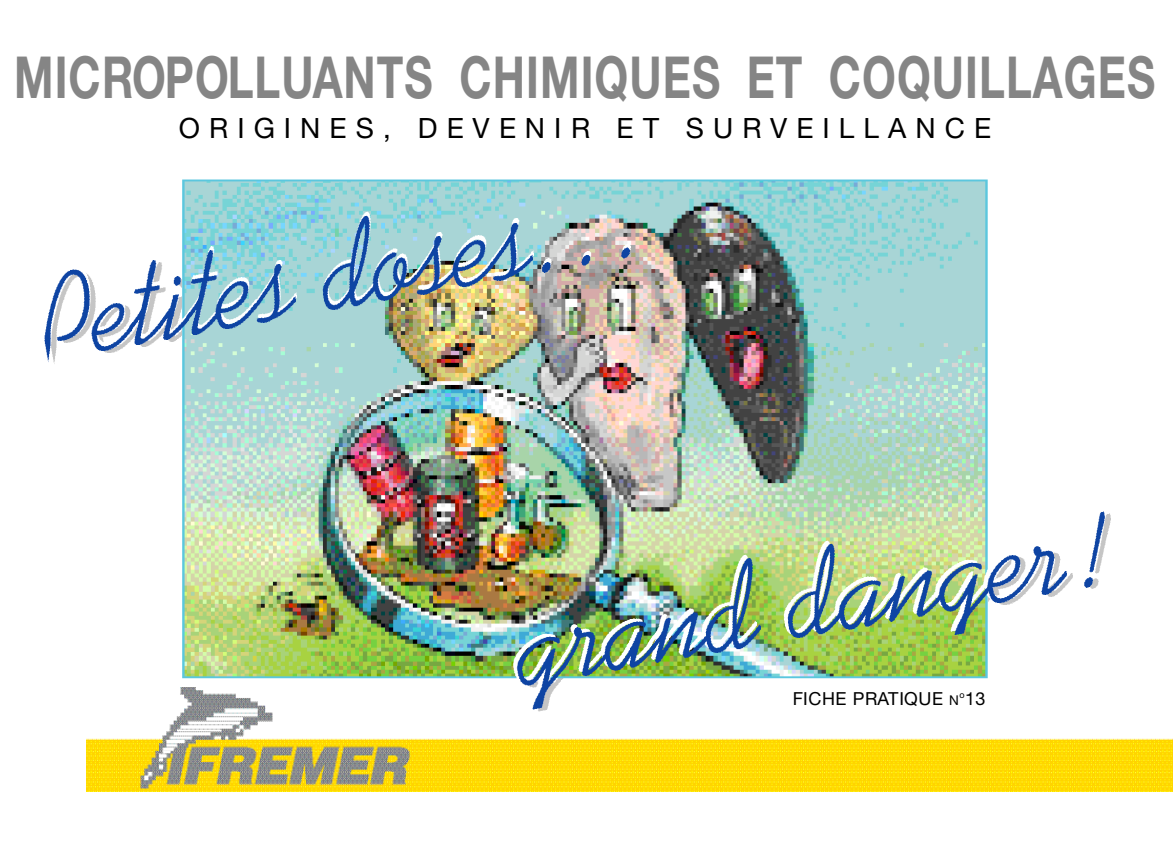
<style>
.page{position:relative;width:1173px;height:850px;background:#fff}
.page>*{position:absolute;margin:0;border:0;box-sizing:border-box;transform-origin:0 0}
.t1{font:700 58px "Helvetica Neue";letter-spacing:.025em;color:#858585;scale:.75 1}
.t2{font:28px "Helvetica Neue";letter-spacing:.325em;color:#000}
.t3{font:18px "Helvetica Neue";letter-spacing:.025em;color:#000}
.s1{font-size:13.4px}
</style>
<div class="page">
<img style="left:995px;top:602px;width:19px;height:2px">
<img style="left:1042px;top:594px;width:16px;height:2px">
<img style="left:1085px;top:514px;width:26px;height:75px">
<img style="left:182px;top:180px;width:806px;height:498px">
<img style="left:180px;top:688px;width:375px;height:21px">
<img style="left:86px;top:709px;width:1087px;height:82px">
<img style="left:498px;top:219px;width:35px;height:57px">
<img style="left:532px;top:243px;width:98px;height:5px">
<img style="left:498px;top:223px;width:34px;height:58px">
<img style="left:530px;top:248px;width:100px;height:25px">
<img style="left:944px;top:559px;width:25px;height:74px">
<img style="left:969px;top:552px;width:19px;height:11px">
<img style="left:948px;top:563px;width:40px;height:73px">
<img style="left:973px;top:556px;width:52px;height:46px">
<img style="left:1010px;top:546px;width:55px;height:48px">
<img style="left:1064px;top:512px;width:42px;height:75px">
<p class="t1" style="left:14px;top:57px;width:1523px">M ICROPOL LUA N T S C H IM IQ U E S E T C O Q U IL L A G E S</p>
<p class="t2" style="left:179px;top:118px;width:814px">ORIGINES, DEVENIR ET SURV E I L L A N C E</p>
<p class="t3" style="left:793px;top:692px;width:194px">FICHE PRATIQUE <span class="s1">N</span><sup>o</sup>1 3</p>
</div>
